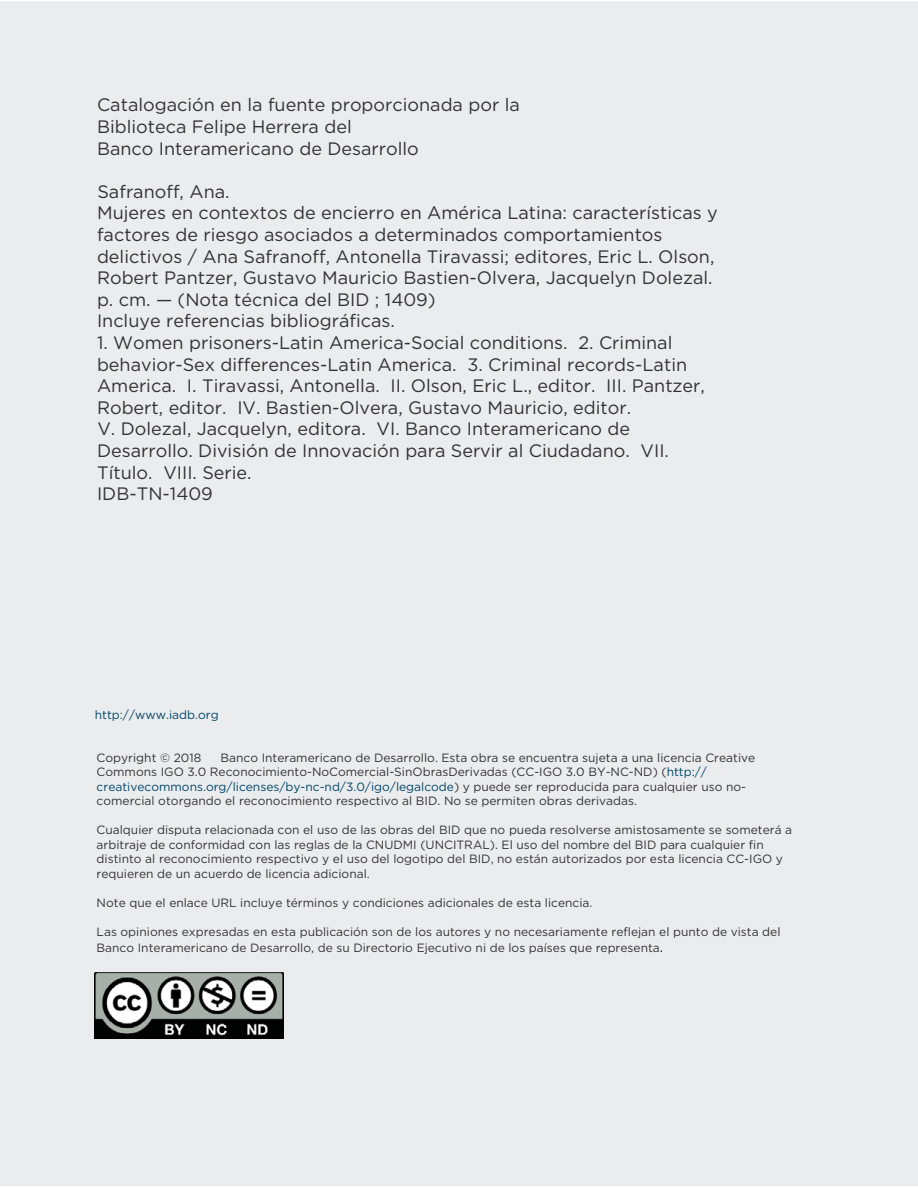
<style>
.page{position:relative;width:918px;height:1188px;background:#fff}
.page>*{position:absolute;margin:0;border:0;box-sizing:border-box;transform-origin:0 0}
.t1{font:18px/21.6px "Gotham";color:#343133}
.t2{font:12px/14.4px "Gotham";color:#343133}
.t3{font:12px "Gotham";color:#004567}
.s1{color:#004567}
.s2{font-size:13.5px;color:#010202}
</style>
<div class="page">
<div style="left:0;top:1px;width:918px;height:1185px;background:#ebecee"></div>
<img style="left:94px;top:972px;width:190px;height:66px">
<h1 class="t1" style="left:97px;top:94px;width:424px">Catalogación en la fuente proporcionada por la<br>Biblioteca Felipe Herrera del<br>Banco Interamericano de Desarrollo</h1>
<p class="t1" style="left:97px;top:180px;width:622px">Safranoff, Ana.<br>Mujeres en contextos de encierro en América Latina: características y factores de riesgo asociados a determinados comportamientos delictivos / Ana Safranoff, Antonella Tiravassi; editores, Eric L. Olson, Robert Pantzer, Gustavo Mauricio Bastien-Olvera, Jacquelyn Dolezal. p. cm. — (Nota técnica del BID ; 1409)<br>Incluye referencias bibliográficas.</p>
<p class="t1" style="left:97px;top:331px;width:609px">1. Women prisoners-Latin America-Social conditions. 2. Criminal behavior-Sex differences-Latin America. 3. Criminal records-Latin America. I. Tiravassi, Antonella. II. Olson, Eric L., editor. III. Pantzer, Robert, editor. IV. Bastien-Olvera, Gustavo Mauricio, editor.<br>V. Dolezal, Jacquelyn, editora. VI. Banco Interamericano de Desarrollo. División de Innovación para Servir al Ciudadano. VII.<br>Título. VIII. Serie.<br>IDB-TN-1409</p>
<p class="t3" style="left:95px;top:707px;width:125px">http://www.iadb.org</p>
<p class="t2" style="left:97px;top:750px;width:106px">Copyright © 2018</p>
<p class="t2" style="left:97px;top:750px;width:660px;text-indent:124px">Banco Interamericano de Desarrollo. Esta obra se encuentra sujeta a una licencia Creative Commons IGO 3.0 Reconocimiento-NoComercial-SinObrasDerivadas (CC-IGO 3.0 BY-NC-ND) (<span class="s1">http:// creativecommons.org/licenses/by-nc-nd/3.0/igo/legalcode</span>) y puede ser reproducida para cualquier uso no&shy;comercial otorgando el reconocimiento respectivo al BID. No se permiten obras derivadas.</p>
<p class="t2" style="left:97px;top:823px;width:697px">Cualquier disputa relacionada con el uso de las obras del BID que no pueda resolverse amistosamente se someterá a arbitraje de conformidad con las reglas de la CNUDMI (UNCITRAL). El uso del nombre del BID para cualquier fin distinto al reconocimiento respectivo y el uso del logotipo del BID, no están autorizados por esta licencia CC-IGO y requieren de un acuerdo de licencia adicional.</p>
<p class="t2" style="left:97px;top:895px;width:497px">Note que el enlace URL incluye términos y condiciones adicionales de esta licencia.</p>
<p class="t2" style="left:97px;top:924px;width:685px;line-height:15.6px">Las opiniones expresadas en esta publicación son de los autores y no necesariamente reflejan el punto de vista del<br>Banco Interamericano de Desarrollo, de su Directorio Ejecutivo ni de los países que representa<span class="s2">.</span></p>
</div>
